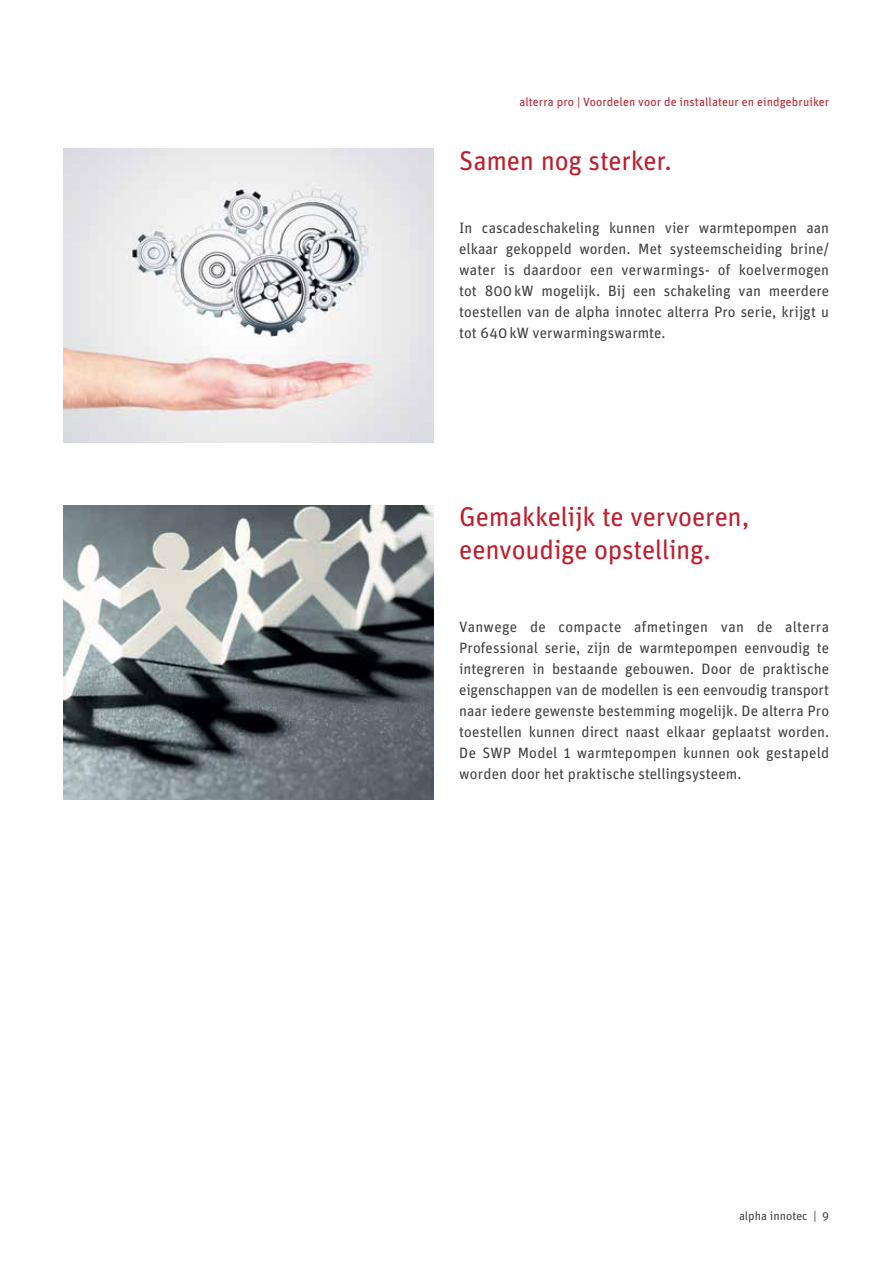
<style>
.page{position:relative;width:893px;height:1263px;background:#fff}
.page>*{position:absolute;margin:0;border:0;box-sizing:border-box;transform-origin:0 0}
.t1{font:27px/32.4px "Unit Rounded Pro";letter-spacing:-.015em;color:#be1e2d}
.t2{font:15px/21px "Unit Pro";letter-spacing:.005em;color:#414042;text-align:justify}
.t3{font:12px "Unit Pro";letter-spacing:.01em;color:#be1e2d}
.t4{font:12px "Unit Pro";color:#414042}
</style>
<div class="page">
<img style="left:64px;top:149px;width:370px;height:294px">
<img style="left:64px;top:506px;width:370px;height:294px">
<p class="t3" style="left:519px;top:94px;width:311px">alterra pro | Voordelen voor de installateur en eindgebruiker</p>
<h1 class="t1" style="left:459px;top:143px;width:214px">Samen nog sterker.</h1>
<p class="t2" style="left:459px;top:216px;width:371px">In cascadeschakeling kunnen vier warmtepompen aan elkaar gekoppeld worden. Met systeemscheiding brine/ water is daardoor een verwarmings- of koelvermogen tot 800kW mogelijk. Bij een schakeling van meerdere toestellen van de alpha innotec alterra Pro serie, krijgt u tot 640kW verwarmingswarmte.</p>
<h1 class="t1" style="left:459px;top:500px;width:291px">Gemakkelijk te vervoeren, eenvoudige opstelling.</h1>
<p class="t2" style="left:459px;top:615px;width:371px">Vanwege de compacte afmetingen van de alterra Professional serie, zijn de warmtepompen eenvoudig te integreren in bestaande gebouwen. Door de praktische eigenschappen van de modellen is een eenvoudig transport naar iedere gewenste bestemming mogelijk. De alterra Pro toestellen kunnen direct naast elkaar geplaatst worden.<br>De SWP Model 1 warmtepompen kunnen ook gestapeld worden door het praktische stellingsysteem.</p>
<p class="t4" style="left:739px;top:1207px;width:92px">alpha innotec | 9</p>
</div>
